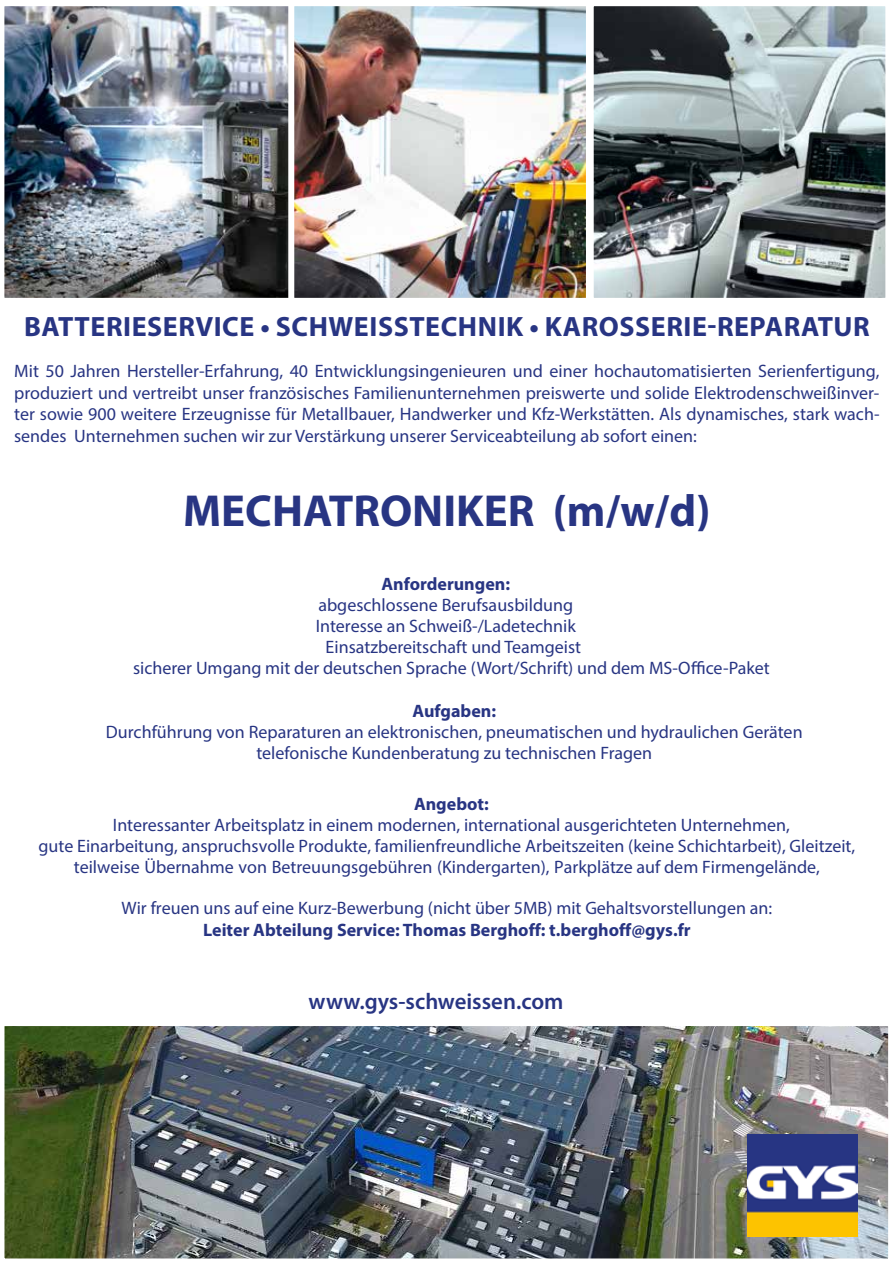
<style>
.page{position:relative;width:893px;height:1263px;background:#fff}
.page>*{position:absolute;margin:0;border:0;box-sizing:border-box;transform-origin:0 0}
.t1{font:700 45px "Myriad Pro";color:#283583}
.t2{font:700 28.05px "Myriad Pro";letter-spacing:.02em;color:#283583}
.t3{font:600 22.8px "Myriad Pro";color:#283583}
.t4{font:18px/21.6px "Myriad Pro";color:#283583;text-align:center}
.t5{font:700 18px "Myriad Pro";color:#283583}
</style>
<div class="page">
<img style="left:4px;top:1026px;width:885px;height:233px">
<img style="left:748px;top:1135px;width:110px;height:101px">
<img style="left:4px;top:6px;width:284px;height:292px">
<img style="left:595px;top:7px;width:289px;height:290px">
<div style="left:588px;top:0;width:303px;height:304px;border:6px solid #fff"></div>
<img style="left:295px;top:7px;width:290px;height:290px">
<div style="left:288px;top:0;width:304px;height:304px;border:6px solid #fff"></div>
<h2 class="t2" style="left:24px;top:309px;width:847px">BATTERIESERVICE • SCHWEISSTECHNIK • KAROSSERIE-REPARATUR</h2>
<p class="t4" style="left:14px;top:360px;width:867px;text-align:justify">Mit 50 Jahren Hersteller-Erfahrung, 40 Entwicklungsingenieuren und einer hochautomatisierten Serienfertigung, produziert und vertreibt unser französisches Familienunternehmen preiswerte und solide Elektrodenschweißinver&shy;ter sowie 900 weitere Erzeugnisse für Metallbauer, Handwerker und Kfz-Werkstätten. Als dynamisches, stark wach&shy;sendes Unternehmen suchen wir zur Verstärkung unserer Serviceabteilung ab sofort einen:</p>
<h1 class="t1" style="left:183px;top:481px;width:529px">MECHATRONIKER (m/w/d)</h1>
<p class="t5" style="left:381px;top:573px;width:130px">Anforderungen:</p>
<p class="t4" style="left:318px;top:594px;width:256px">abgeschlossene Berufsausbildung</p>
<p class="t4" style="left:316px;top:615px;width:262px">Interesse an Schweiß-/Ladetechnik</p>
<p class="t4" style="left:326px;top:636px;width:257px">Einsatzbereitschaft und Teamgeist</p>
<p class="t4" style="left:133px;top:657px;width:638px">sicherer Umgang mit der deutschen Sprache (Wort/Schrift) und dem MS-Office-Paket</p>
<p class="t5" style="left:412px;top:699px;width:85px">Aufgaben:</p>
<p class="t4" style="left:106px;top:721px;width:698px;line-height:21px">Durchführung von Reparaturen an elektronischen, pneumatischen und hydraulichen Geräten telefonische Kundenberatung zu technischen Fragen</p>
<p class="t5" style="left:414px;top:792px;width:76px">Angebot:</p>
<p class="t4" style="left:38px;top:814px;width:818px;line-height:21px">Interessanter Arbeitsplatz in einem modernen, international ausgerichteten Unternehmen,<br>gute Einarbeitung, anspruchsvolle Produkte, familienfreundliche Arbeitszeiten (keine Schichtarbeit), Gleitzeit, teilweise Übernahme von Betreuungsgebühren (Kindergarten), Parkplätze auf dem Firmengelände,</p>
<p class="t4" style="left:122px;top:897px;width:652px">Wir freuen uns auf eine Kurz-Bewerbung (nicht über 5MB) mit Gehaltsvorstellungen an:</p>
<p class="t5" style="left:203px;top:918px;width:489px">Leiter Abteilung Service: Thomas Berghoff: t.berghoff@gys.fr</p>
<p class="t3" style="left:309px;top:987px;width:256px">www.gys-schweissen.com</p>
</div>
